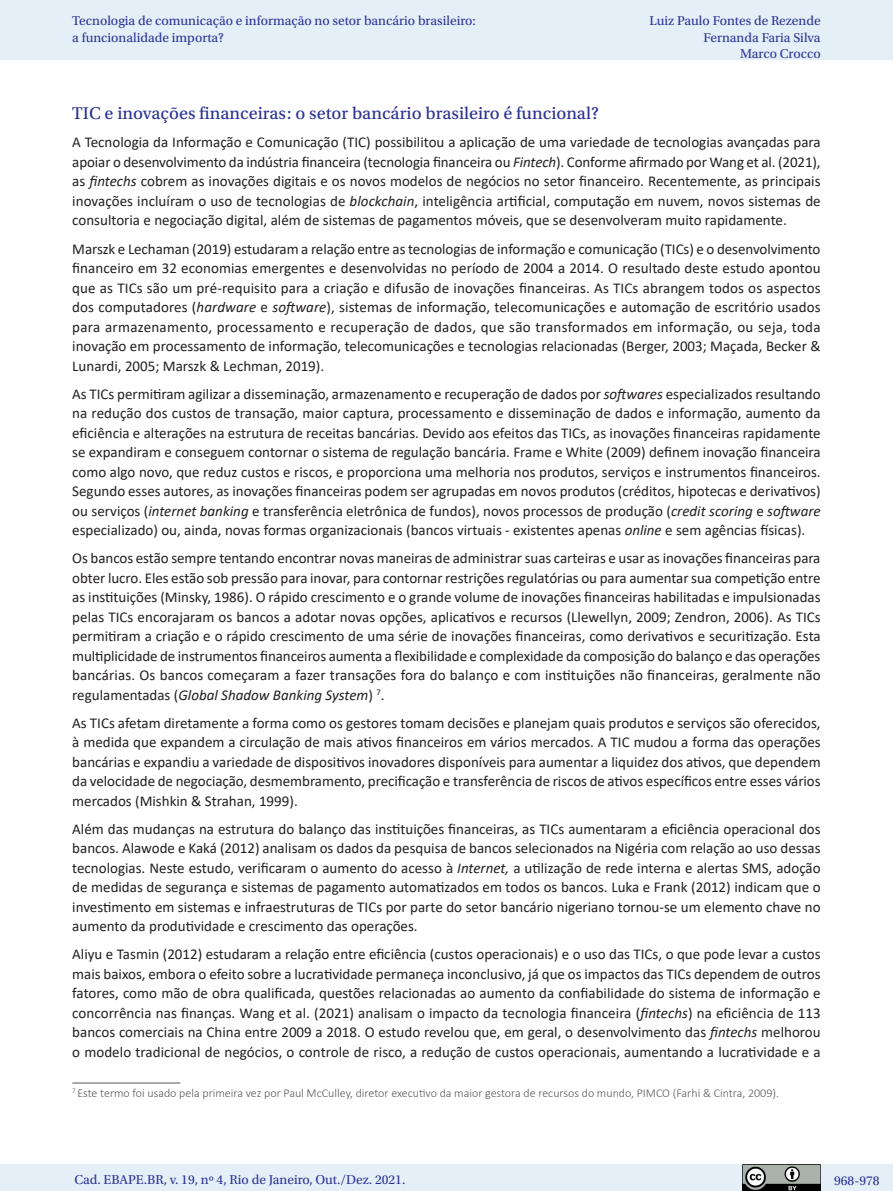
<style>
.page{position:relative;width:893px;height:1191px;background:#fff}
.page>*{position:absolute;margin:0;border:0;box-sizing:border-box;transform-origin:0 0}
._07_2_sub2{font:18px "Utopia Std Capt";color:#2b3393}
._06_0_texto{font:15px/19.5px "Calibri";color:#231f20;text-align:justify}
.t1{font:13.5px/16.5px "Utopia Std";color:#2b3393}
._06_3_nota_de_rodape{font:300 12px "Calibri";color:#57585a}
.s1{font-style:italic}
</style>
<div class="page">
<div style="left:0;top:0;width:893px;height:60px;background:#e4eff8"></div>
<div style="left:0;top:1164px;width:893px;height:27px;background:#e4eff8"></div>
<img style="left:743px;top:1164px;width:78px;height:27px">
<hr style="left:72px;top:1082px;width:108px;height:1px;background:#57585a">
<p class="t1" style="left:72px;top:13px;width:405px">Tecnologia de comunicação e informação no setor bancário brasileiro: a funcionalidade importa?</p>
<p class="t1" style="left:649px;top:13px;width:173px;text-align:right">Luiz Paulo Fontes de Rezende<br>Fernanda Faria Silva<br>Marco Crocco</p>
<p class="_07_2_sub2" style="left:72px;top:104px;width:528px">TIC e inovações financeiras: o setor bancário brasileiro é funcional?</p>
<p class="_06_0_texto" style="left:72px;top:132px;width:750px">A Tecnologia da Informação e Comunicação (TIC) possibilitou a aplicação de uma variedade de tecnologias avançadas para apoiar o desenvolvimento da indústria financeira (tecnologia financeira ou <span class="s1">Fintech</span>). Conforme afirmado por Wang et al. (2021), as <span class="s1">fintechs</span> cobrem as inovações digitais e os novos modelos de negócios no setor financeiro. Recentemente, as principais inovações incluíram o uso de tecnologias de <span class="s1">blockchain</span>, inteligência artificial, computação em nuvem, novos sistemas de consultoria e negociação digital, além de sistemas de pagamentos móveis, que se desenvolveram muito rapidamente.</p>
<p class="_06_0_texto" style="left:72px;top:238px;width:750px">Marszk e Lechaman (2019) estudaram a relação entre as tecnologias de informação e comunicação (TICs) e o desenvolvimento financeiro em 32 economias emergentes e desenvolvidas no período de 2004 a 2014. O resultado deste estudo apontou que as TICs são um pré-requisito para a criação e difusão de inovações financeiras. As TICs abrangem todos os aspectos dos computadores (<span class="s1">hardware</span> e <span class="s1">software</span>), sistemas de informação, telecomunicações e automação de escritório usados para armazenamento, processamento e recuperação de dados, que são transformados em informação, ou seja, toda inovação em processamento de informação, telecomunicações e tecnologias relacionadas (Berger, 2003; Maçada, Becker &amp; Lunardi, 2005; Marszk &amp; Lechman, 2019).</p>
<p class="_06_0_texto" style="left:72px;top:383px;width:750px">As TICs permitiram agilizar a disseminação, armazenamento e recuperação de dados por <span class="s1">softwares</span> especializados resultando na redução dos custos de transação, maior captura, processamento e disseminação de dados e informação, aumento da eficiência e alterações na estrutura de receitas bancárias. Devido aos efeitos das TICs, as inovações financeiras rapidamente se expandiram e conseguem contornar o sistema de regulação bancária. Frame e White (2009) definem inovação financeira como algo novo, que reduz custos e riscos, e proporciona uma melhoria nos produtos, serviços e instrumentos financeiros.<br>Segundo esses autores, as inovações financeiras podem ser agrupadas em novos produtos (créditos, hipotecas e derivativos) ou serviços (<span class="s1">internet banking</span> e transferência eletrônica de fundos), novos processos de produção (<span class="s1">credit scoring</span> e <span class="s1">software </span>especializado) ou, ainda, novas formas organizacionais (bancos virtuais - existentes apenas <span class="s1">online</span> e sem agências físicas).</p>
<p class="_06_0_texto" style="left:72px;top:548px;width:750px">Os bancos estão sempre tentando encontrar novas maneiras de administrar suas carteiras e usar as inovações financeiras para obter lucro. Eles estão sob pressão para inovar, para contornar restrições regulatórias ou para aumentar sua competição entre as instituições (Minsky, 1986). O rápido crescimento e o grande volume de inovações financeiras habilitadas e impulsionadas pelas TICs encorajaram os bancos a adotar novas opções, aplicativos e recursos (Llewellyn, 2009; Zendron, 2006). As TICs permitiram a criação e o rápido crescimento de uma série de inovações financeiras, como derivativos e securitização. Esta multiplicidade de instrumentos financeiros aumenta a flexibilidade e complexidade da composição do balanço e das operações bancárias. Os bancos começaram a fazer transações fora do balanço e com instituições não financeiras, geralmente não regulamentadas (<span class="s1">Global Shadow Banking System</span>) <sup>7</sup>.</p>
<p class="_06_0_texto" style="left:72px;top:712px;width:750px">As TICs afetam diretamente a forma como os gestores tomam decisões e planejam quais produtos e serviços são oferecidos, à medida que expandem a circulação de mais ativos financeiros em vários mercados. A TIC mudou a forma das operações bancárias e expandiu a variedade de dispositivos inovadores disponíveis para aumentar a liquidez dos ativos, que dependem da velocidade de negociação, desmembramento, precificação e transferência de riscos de ativos específicos entre esses vários mercados (Mishkin &amp; Strahan, 1999).</p>
<p class="_06_0_texto" style="left:72px;top:818px;width:750px">Além das mudanças na estrutura do balanço das instituições financeiras, as TICs aumentaram a eficiência operacional dos bancos. Alawode e Kaká (2012) analisam os dados da pesquisa de bancos selecionados na Nigéria com relação ao uso dessas tecnologias. Neste estudo, verificaram o aumento do acesso à <span class="s1">Internet,</span> a utilização de rede interna e alertas SMS, adoção de medidas de segurança e sistemas de pagamento automatizados em todos os bancos. Luka e Frank (2012) indicam que o investimento em sistemas e infraestruturas de TICs por parte do setor bancário nigeriano tornou-se um elemento chave no aumento da produtividade e crescimento das operações.</p>
<p class="_06_0_texto" style="left:72px;top:944px;width:750px">Aliyu e Tasmin (2012) estudaram a relação entre eficiência (custos operacionais) e o uso das TICs, o que pode levar a custos mais baixos, embora o efeito sobre a lucratividade permaneça inconclusivo, já que os impactos das TICs dependem de outros fatores, como mão de obra qualificada, questões relacionadas ao aumento da confiabilidade do sistema de informação e concorrência nas finanças. Wang et al. (2021) analisam o impacto da tecnologia financeira (<span class="s1">fintechs</span>) na eficiência de 113 bancos comerciais na China entre 2009 a 2018. O estudo revelou que, em geral, o desenvolvimento das <span class="s1">fintechs</span> melhorou o modelo tradicional de negócios, o controle de risco, a redução de custos operacionais, aumentando a lucratividade e a</p>
<p class="_06_3_nota_de_rodape" style="left:72px;top:1086px;width:708px"><sup>7</sup> Este termo foi usado pela primeira vez por Paul McCulley, diretor executivo da maior gestora de recursos do mundo, PIMCO (Farhi &amp; Cintra, 2009).</p>
<p class="t1" style="left:74px;top:1171px;width:333px">Cad. EBAPE.BR, v. 19, nº 4, Rio de Janeiro, Out./Dez. 2021.</p>
<p class="t1" style="left:834px;top:1172px;width:47px">968-978</p>
</div>
